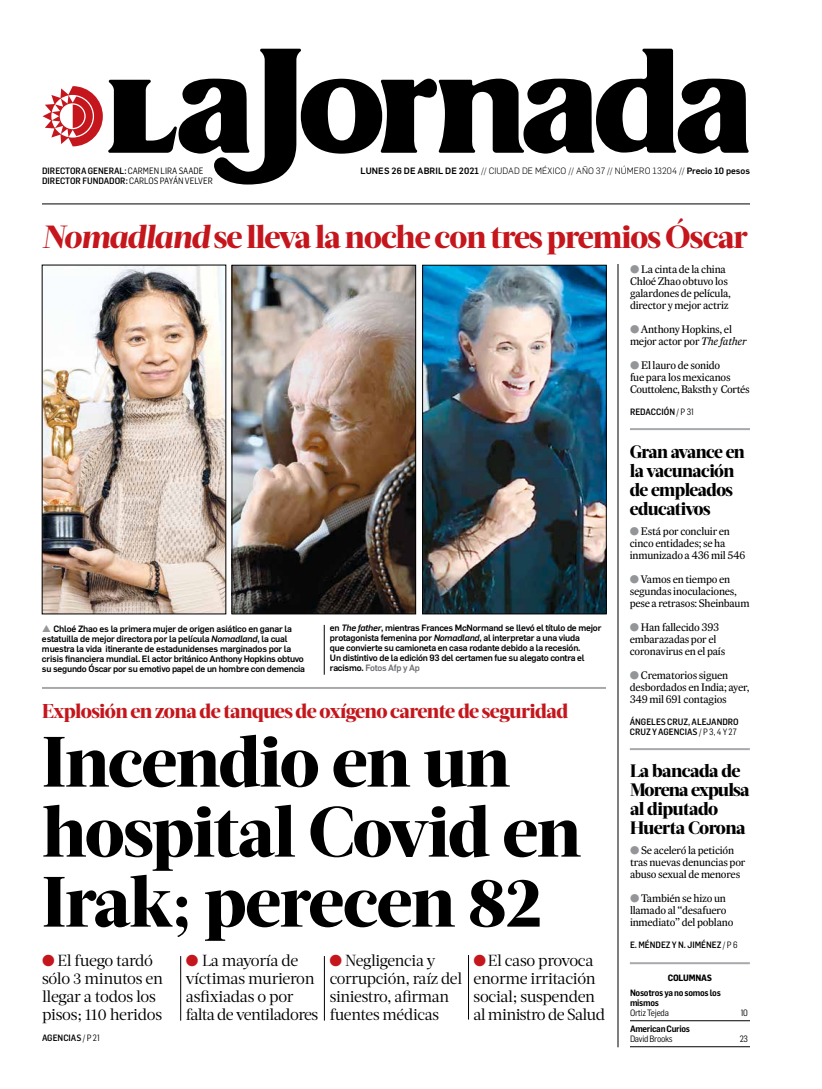
<style>
.page{position:relative;width:822px;height:1089px;background:#fff}
.page>*{position:absolute;margin:0;border:0;box-sizing:border-box;transform-origin:0 0}
.t1{font:800 71px/70px "Acta Headline";letter-spacing:-.02em;color:#000}
.t2{font:800 32px "Acta Headline";letter-spacing:-.03em;color:#c4161c}
.t3{font:800 20px "Acta Headline";letter-spacing:-.03em;color:#c4161c}
.t4{font:800 18px/19px "Acta Headline";letter-spacing:-.03em;color:#000}
.t5{font:16px/18px "Acta Deck";letter-spacing:-.02em;color:#000}
.t6{font:11px/12px "Expresso Tx";letter-spacing:-.02em;color:#000}
.t7{font:500 9px/10px "Flama";letter-spacing:-.025em;color:#000}
.t8{font:500 9px/10px "Flama Semicond";color:#000}
.t9{font:300 9px "Flama";letter-spacing:.01em;color:#000}
.t10{font:600 9px/10px "Flama Semicond";letter-spacing:-.03em;color:#000}
.t11{font:9px "Flama Semicond";letter-spacing:-.03em;color:#000}
.t12{font:700 9px "Flama Semicond";letter-spacing:-.02em;color:#000}
.s1{font-weight:400}
.s2{font-weight:500}
.s3{font-style:italic}
.s4{color:#939598}
.s5{color:#6d6e71}
.s6{color:#c4161c}
</style>
<div class="page">
<svg style="left:43px;top:49px;width:706px;height:136px"></svg>
<hr style="left:42px;top:204px;width:708px;height:1px;background:#000">
<hr style="left:618px;top:264px;width:1px;height:783px;background:#000">
<hr style="left:181px;top:956px;width:1px;height:65px;background:#000">
<hr style="left:324px;top:956px;width:1px;height:65px;background:#000">
<hr style="left:468px;top:955px;width:1px;height:65px;background:#000">
<hr style="left:42px;top:687px;width:564px;height:2px;background:#a7a9ac">
<hr style="left:324px;top:625px;width:1px;height:50px;background:#000">
<hr style="left:630px;top:428px;width:120px;height:2px;background:#a7a9ac">
<hr style="left:630px;top:748px;width:120px;height:2px;background:#a7a9ac">
<hr style="left:630px;top:962px;width:120px;height:2px;background:#a7a9ac">
<hr style="left:630px;top:1021px;width:120px;height:1px;background:#000">
<hr style="left:630px;top:1047px;width:120px;height:1px;background:#000">
<img style="left:44px;top:267px;width:180px;height:345px">
<img style="left:424px;top:267px;width:180px;height:345px">
<div style="left:422px;top:265px;width:184px;height:349px;border:1px solid #000"></div>
<img style="left:234px;top:267px;width:180px;height:345px">
<div style="left:232px;top:265px;width:184px;height:349px;border:1px solid #000"></div>
<p class="t8" style="left:42px;top:166px;width:163px">DIRECTORA GENERAL: <span class="s1">CARMEN LIRA SAADE</span></p>
<p class="t9" style="left:361px;top:164px;width:391px"><span class="s2">lunes 26 de abril de 2021</span> // CIUDAD DE MÉXICO // AÑO 37 // NÚM ERO 13204 // <span class="s2">Precio 10 pesos</span></p>
<p class="t8" style="left:42px;top:176px;width:172px">DIRECTOR FUNDADOR: <span class="s1">CARLOS PAYÁN VELVER</span></p>
<h2 class="t2" style="left:42px;top:218px;width:707px"><span class="s3">Nomadland</span> se lleva la noche con tres premios Óscar</h2>
<p class="t7" style="left:42px;top:623px;width:265px"><span class="s4">▲</span> Chloé Zhao es la primera mujer de origen asiático en ganar la estatuilla de mejor directora por la película <span class="s3">Nomadland</span>, la cual muestra la vida itinerante de estadunidenses marginados por la crisis financiera mundial. El actor británico Anthony Hopkins obtuvo su segundo Óscar por su emotivo papel de un hombre con demencia</p>
<p class="t7" style="left:330px;top:623px;width:273px">en <span class="s3">The father</span>, mientras Frances McNormand se llevó el título de mejor protagonista femenina por <span class="s3">Nomadland</span>, al interpretar a una viuda<br>que convierte su camioneta en casa rodante debido a la recesión.<br>Un distintivo de la edición 93 del certamen fue su alegato contra el racismo. <span class="s5">Fotos Afp y Ap</span></p>
<h3 class="t3" style="left:42px;top:699px;width:528px">Explosión en zona de tanques de oxígeno carente de seguridad</h3>
<h1 class="t1" style="left:42px;top:727px;width:541px">Incendio en un hospital Covid en<br>Irak; perecen 82</h1>
<h3 class="t5" style="left:42px;top:952px;width:123px"><span class="s6">●</span> El fuego tardó sólo 3 minutos en llegar a todos los pisos; 110 heridos</h3>
<h3 class="t5" style="left:186px;top:952px;width:134px"><span class="s6">●</span> La mayoría de víctimas murieron asfixiadas o por falta de ventiladores</h3>
<h3 class="t5" style="left:330px;top:952px;width:134px"><span class="s6">●</span> Negligencia y corrupción, raíz del siniestro, afirman fuentes médicas</h3>
<h3 class="t5" style="left:473px;top:952px;width:133px"><span class="s6">●</span> El caso provoca enorme irritación social; suspenden al ministro de Salud</h3>
<p class="t8" style="left:42px;top:1033px;width:60px">AGENCIAS <span class="s1">/ P 21</span></p>
<p class="t6" style="left:630px;top:263px;width:103px"><span class="s4">●</span> La cinta de la china<br>Chloé Zhao obtuvo los galardones de película, director y mejor actriz</p>
<p class="t6" style="left:630px;top:323px;width:118px"><span class="s4">●</span> Anthony Hopkins, el mejor actor por <span class="s3">The father</span></p>
<p class="t6" style="left:630px;top:359px;width:121px"><span class="s4">●</span> El lauro de sonido<br>fue para los mexicanos<br>Couttolenc, Baksth y Cortés</p>
<p class="t8" style="left:630px;top:406px;width:65px">REDACCIÓN <span class="s1">/ P 31</span></p>
<h3 class="t4" style="left:630px;top:442px;width:117px">Gran avance en la vacunación de empleados educativos</h3>
<p class="t6" style="left:630px;top:525px;width:117px"><span class="s4">●</span> Está por concluir en cinco entidades; se ha inmunizado a 436 mil 546</p>
<p class="t6" style="left:630px;top:573px;width:121px"><span class="s4">●</span> Vamos en tiempo en segundas inoculaciones, pese a retrasos: Sheinbaum</p>
<p class="t6" style="left:630px;top:621px;width:97px"><span class="s4">●</span> Han fallecido 393 embarazadas por el coronavirus en el país</p>
<p class="t6" style="left:630px;top:669px;width:121px"><span class="s4">●</span> Crematorios siguen desbordados en India; ayer,<br>349 mil 691 contagios</p>
<p class="t8" style="left:630px;top:716px;width:110px">ÁNGELES CRUZ, ALEJANDRO<br>CRUZ Y AGENCIAS <span class="s1">/ P 3, 4 Y 27</span></p>
<h3 class="t4" style="left:630px;top:761px;width:121px">La bancada de<br>Morena expulsa al diputado<br>Huerta Corona</h3>
<p class="t6" style="left:630px;top:844px;width:117px"><span class="s4">●</span> Se aceleró la petición tras nuevas denuncias por abuso sexual de menores</p>
<p class="t6" style="left:630px;top:892px;width:105px"><span class="s4">●</span> También se hizo un llamado al ‘‘desafuero inmediato’’ del poblano</p>
<p class="t8" style="left:630px;top:939px;width:109px">E. MÉNDEZ Y N. JIMÉNEZ <span class="s1">/ P 6</span></p>
<p class="t12" style="left:668px;top:971px;width:46px">COLUMNAS</p>
<p class="t10" style="left:630px;top:988px;width:92px">Nosotros ya no somos los mismos</p>
<p class="t11" style="left:630px;top:1007px;width:40px">ORTIZ TEJEDA</p>
<p class="t11" style="left:741px;top:1007px;width:9px">10</p>
<p class="t10" style="left:630px;top:1024px;width:62px">American Curios</p>
<p class="t11" style="left:630px;top:1033px;width:44px">DAVID BROOKS</p>
<p class="t11" style="left:740px;top:1033px;width:10px">23</p>
</div>
